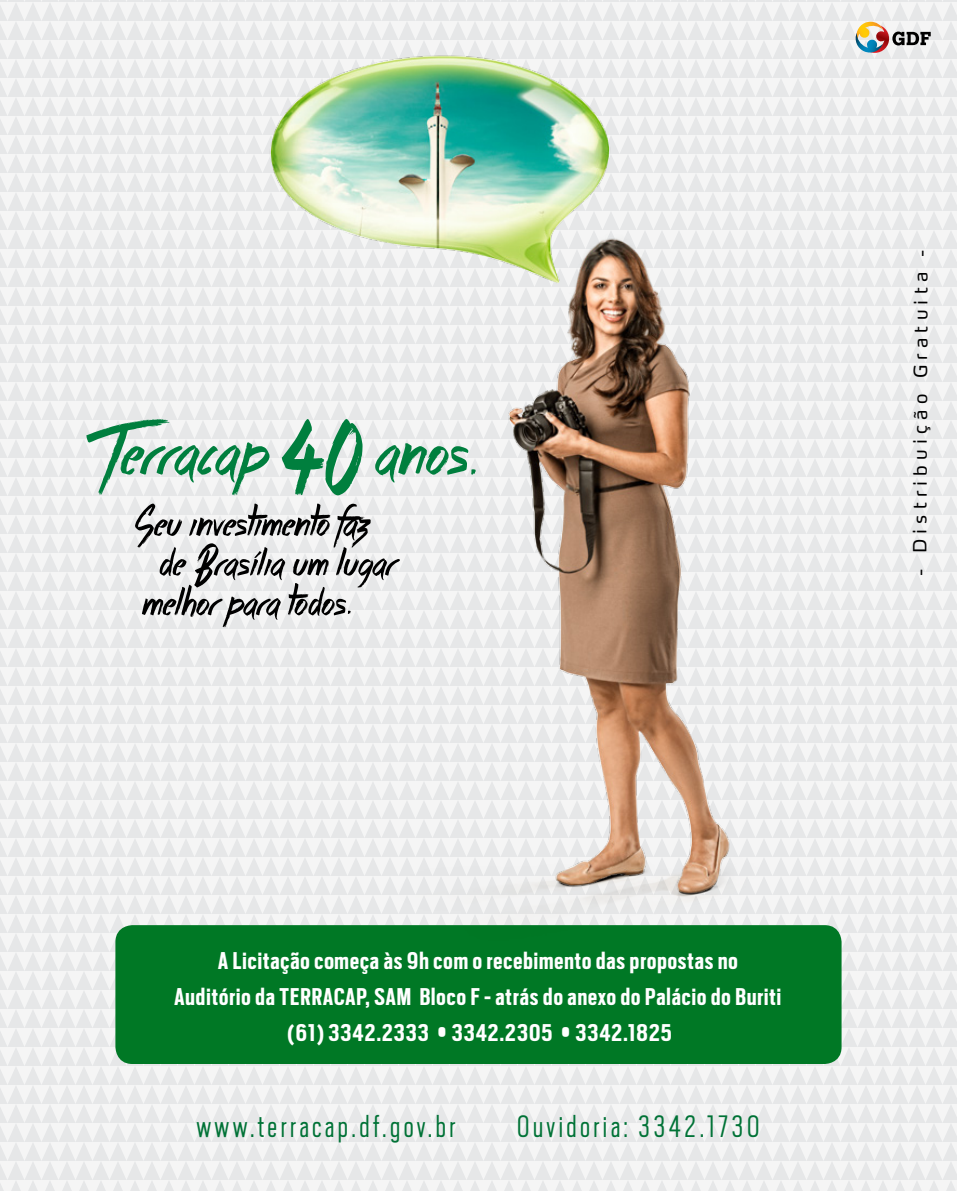
<style>
.page{position:relative;width:957px;height:1191px;background:#edeeef}
.page>*{position:absolute;margin:0;border:0;box-sizing:border-box;transform-origin:0 0}
.t1{font:300 34.5px "Scout Cond";letter-spacing:.1em;color:#007236}
.t2{font:700 27px/36px "Scout Cond";letter-spacing:.04em;color:#fff;text-align:center}
.t3{font:18px "Max Pro";letter-spacing:.285em;color:#000}
</style>
<div class="page">
<svg style="left:855px;top:22px;width:75px;height:31px"></svg>
<div style="left:115px;top:925px;width:726px;height:139px;background:#007825;border-radius:17px"></div>
<img style="left:269px;top:55px;width:342px;height:170px">
<img style="left:328px;top:203px;width:514px;height:771px">
<svg style="left:135px;top:503px;width:265px;height:124px"></svg>
<svg style="left:86px;top:419px;width:389px;height:76px"></svg>
<p class="t3" style="left:909px;top:576px;width:328px;rotate:-90deg">- Distribuição Gratuita -</p>
<p class="t2" style="left:175px;top:941px;width:608px">A Licitação começa às 9h com o recebimento das propostas no<br>Auditório da TERRACAP, SAM Bloco F - atrás do anexo do Palácio do Buriti (61) 3342.2333 • 3342.2305 • 3342.1825</p>
<p class="t1" style="left:196px;top:1104px;width:260px">www.terracap.df.gov.br</p>
<p class="t1" style="left:517px;top:1104px;width:244px">Ouvidoria: 3342.1730</p>
</div>
